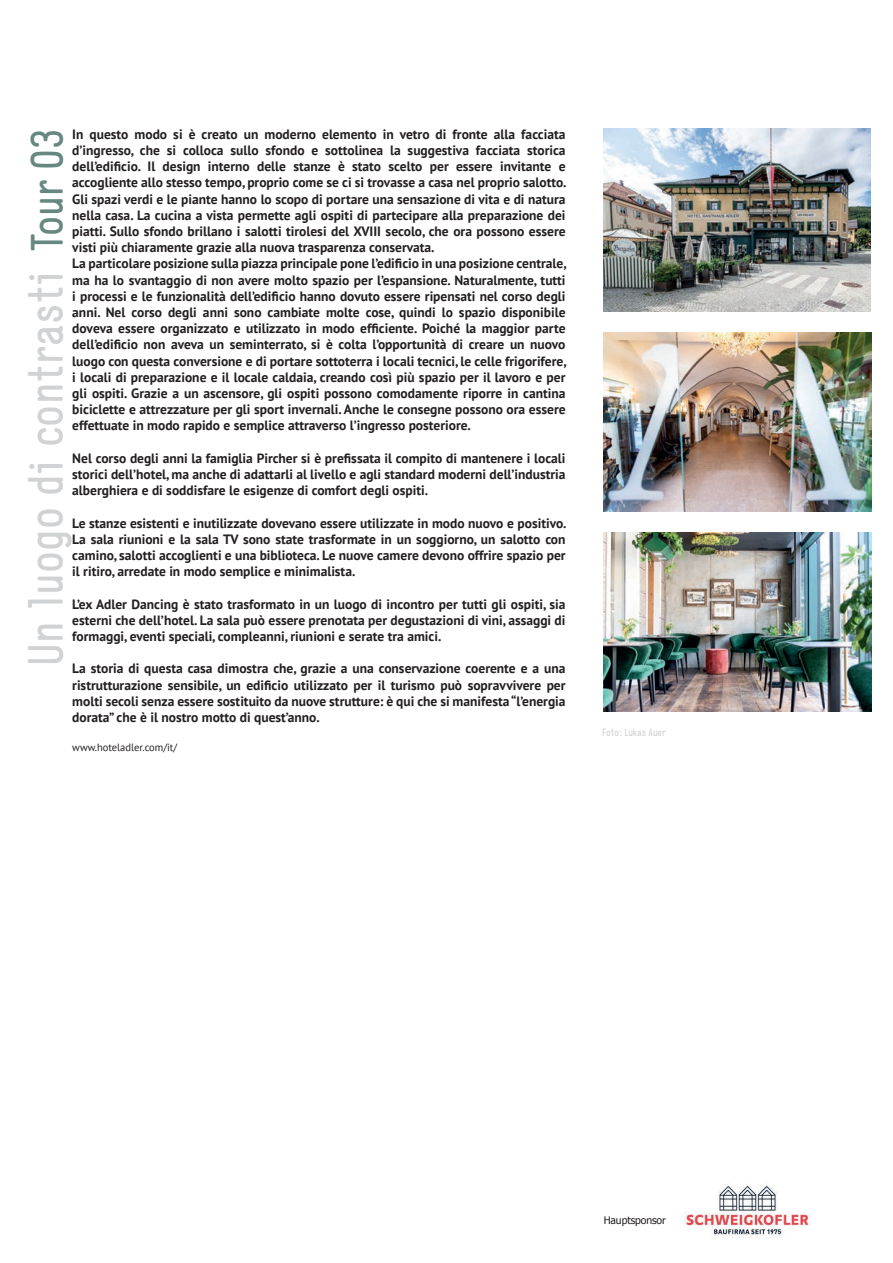
<style>
.page{position:relative;width:893px;height:1263px;background:#fff}
.page>*{position:absolute;margin:0;border:0;box-sizing:border-box;transform-origin:0 0}
.t1{font:49.2px "Generika MG";letter-spacing:.01em;color:#d1d2d4}
.t2{font:700 13.5px/16.2px "PT Sans";color:#231f20;text-align:justify}
.t3{font:10.5px "PT Sans";color:#231f20}
.t4{font:10.5px "Generika MG";color:#d1d2d4}
.t5{font:10.35px "Tahoma";letter-spacing:-.01em;color:#231f20}
.s1{font-size:45px;color:#678880}
</style>
<div class="page">
<img style="left:684px;top:1185px;width:125px;height:53px">
<img style="left:604px;top:533px;width:268px;height:178px">
<img style="left:604px;top:333px;width:268px;height:178px">
<img style="left:604px;top:129px;width:266px;height:182px">
<p class="t2" style="left:72px;top:126px;width:496px;text-align:left">In questo modo si è creato un moderno elemento in vetro di fronte alla facciata d’ingresso, che si colloca sullo sfondo e sottolinea la suggestiva facciata storica dell’edificio. Il design interno delle stanze è stato scelto per essere invitante e accogliente allo stesso tempo, proprio come se ci si trovasse a casa nel proprio salotto.<br>Gli spazi verdi e le piante hanno lo scopo di portare una sensazione di vita e di natura nella casa. La cucina a vista permette agli ospiti di partecipare alla preparazione dei piatti. Sullo sfondo brillano i salotti tirolesi del XVIII secolo, che ora possono essere visti più chiaramente grazie alla nuova trasparenza conservata.<br>La particolare posizione sulla piazza principale pone l’edificio in una posizione centrale, ma ha lo svantaggio di non avere molto spazio per l’espansione. Naturalmente, tutti i processi e le funzionalità dell’edificio hanno dovuto essere ripensati nel corso degli anni. Nel corso degli anni sono cambiate molte cose, quindi lo spazio disponibile doveva essere organizzato e utilizzato in modo efficiente. Poiché la maggior parte dell’edificio non aveva un seminterrato, si è colta l’opportunità di creare un nuovo luogo con questa conversione e di portare sottoterra i locali tecnici, le celle frigorifere, i locali di preparazione e il locale caldaia, creando così più spazio per il lavoro e per gli ospiti. Grazie a un ascensore, gli ospiti possono comodamente riporre in cantina biciclette e attrezzature per gli sport invernali. Anche le consegne possono ora essere effettuate in modo rapido e semplice attraverso l’ingresso posteriore.</p>
<p class="t2" style="left:72px;top:450px;width:495px">Nel corso degli anni la famiglia Pircher si è prefissata il compito di mantenere i locali storici dell’hotel, ma anche di adattarli al livello e agli standard moderni dell’industria alberghiera e di soddisfare le esigenze di comfort degli ospiti.</p>
<p class="t2" style="left:72px;top:514px;width:496px">Le stanze esistenti e inutilizzate dovevano essere utilizzate in modo nuovo e positivo.<br>La sala riunioni e la sala TV sono state trasformate in un soggiorno, un salotto con camino, salotti accoglienti e una biblioteca. Le nuove camere devono offrire spazio per il ritiro, arredate in modo semplice e minimalista.</p>
<p class="t2" style="left:72px;top:595px;width:495px">L’ex Adler Dancing è stato trasformato in un luogo di incontro per tutti gli ospiti, sia esterni che dell’hotel. La sala può essere prenotata per degustazioni di vini, assaggi di formaggi, eventi speciali, compleanni, riunioni e serate tra amici.</p>
<p class="t2" style="left:72px;top:660px;width:495px">La storia di questa casa dimostra che, grazie a una conservazione coerente e a una ristrutturazione sensibile, un edificio utilizzato per il turismo può sopravvivere per molti secoli senza essere sostituito da nuove strutture: è qui che si manifesta “l’energia dorata” che è il nostro motto di quest’anno.</p>
<p class="t3" style="left:72px;top:740px;width:106px">www.hoteladler.com/it/</p>
<h1 class="t1" style="left:17px;top:666px;width:539px;rotate:-90deg">Un luogo di contrasti <span class="s1">Tour 03</span></h1>
<p class="t4" style="left:602px;top:727px;width:65px">Foto: Lukas Auer</p>
<p class="t5" style="left:604px;top:1213px;width:64px">Hauptsponsor</p>
</div>
